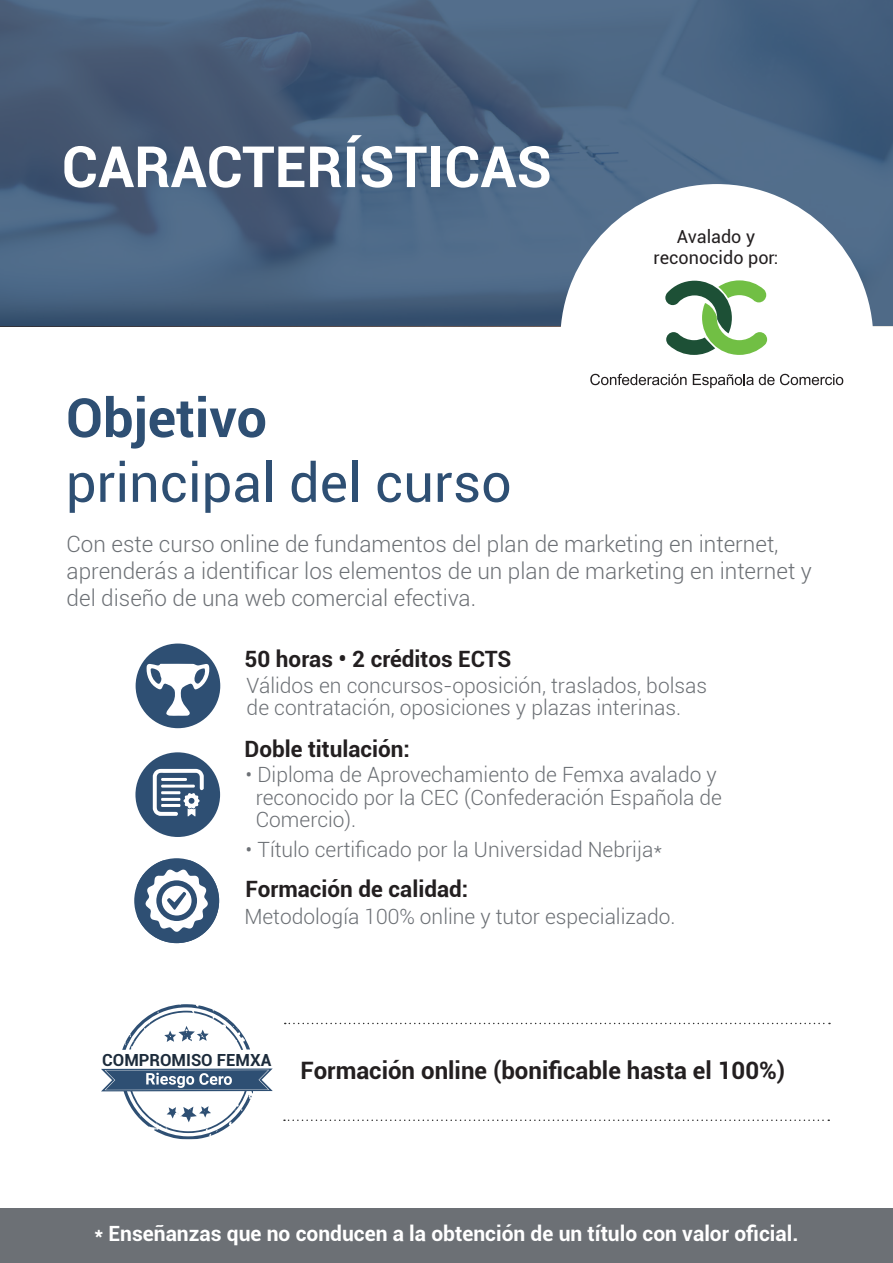
<style>
.page{position:relative;width:893px;height:1263px;background:#fff}
.page>*{position:absolute;margin:0;border:0;box-sizing:border-box;transform-origin:0 0}
.t1{font:700 57px "Roboto";color:#fff}
.t2{font:54px "Roboto";color:#2e4f73}
.t3{font:700 54px "Roboto";color:#2e4f73}
.t4{font:700 24px "Roboto";color:#231f20}
.t5{font:300 22.5px/27px "Roboto";color:#6c7075}
.t6{font:700 22.5px "Roboto";color:#231f20}
.t7{font:300 21px "Roboto";color:#6c7075}
.t8{font:700 21px "Roboto";color:#fff}
.t9{font:18px "Roboto";color:#231f20}
.t10{font:700 16.65px "Roboto";color:#1c2b3b}
</style>
<div class="page">
<svg style="left:122px;top:1004px;width:128px;height:46px"></svg>
<svg style="left:101px;top:1068px;width:172px;height:71px"></svg>
<div style="left:0;top:1208px;width:893px;height:55px;background:#6c7075"></div>
<div style="left:136px;top:643px;width:84px;height:85px;background:#2e4f73;border-radius:50%"></div>
<svg style="left:146px;top:664px;width:64px;height:52px"></svg>
<div style="left:135px;top:752px;width:85px;height:85px;background:#2e4f73;border-radius:50%"></div>
<svg style="left:153px;top:769px;width:51px;height:47px"></svg>
<svg style="left:137px;top:860px;width:82px;height:83px"></svg>
<svg style="left:0;top:0;width:893px;height:326px;background:#48617e"></svg>
<div style="left:560px;top:184px;width:313px;height:313px;background:#fff;border-radius:50%"></div>
<svg style="left:665px;top:280px;width:102px;height:75px"></svg>
<svg style="left:590px;top:374px;width:97px;height:11px"></svg>
<svg style="left:693px;top:374px;width:150px;height:14px"></svg>
<svg style="left:285px;top:1023px;width:545px;height:1px"></svg>
<svg style="left:284px;top:1119px;width:545px;height:2px"></svg>
<p class="t1" style="left:62px;top:127px;width:492px">CARACTERÍSTICAS</p>
<p class="t3" style="left:66px;top:380px;width:203px">Objetivo</p>
<p class="t2" style="left:66px;top:445px;width:447px">principal del curso</p>
<p class="t9" style="left:677px;top:224px;width:80px">Avalado y</p>
<p class="t9" style="left:654px;top:245px;width:126px">reconocido por:</p>
<p class="t5" style="left:67px;top:530px;width:747px">Con este curso online de fundamentos del plan de marketing en internet, aprenderás a identificar los elementos de un plan de marketing en internet y del diseño de una web comercial efectiva.</p>
<p class="t6" style="left:244px;top:643px;width:268px">50 horas • 2 créditos ECTS</p>
<p class="t7" style="left:247px;top:671px;width:462px">Válidos en concursos-oposición, traslados, bolsas</p>
<p class="t7" style="left:247px;top:693px;width:436px">de contratación, oposiciones y plazas interinas.</p>
<p class="t6" style="left:244px;top:733px;width:167px">Doble titulación:</p>
<p class="t7" style="left:246px;top:760px;width:473px">• Diploma de Aprovechamiento de Femxa avalado y</p>
<p class="t7" style="left:256px;top:782px;width:468px">reconocido por la CEC (Confederación Española de</p>
<p class="t7" style="left:256px;top:805px;width:102px">Comercio).</p>
<p class="t7" style="left:246px;top:835px;width:418px">• Título certificado por la Universidad Nebrija*</p>
<p class="t6" style="left:246px;top:873px;width:224px">Formación de calidad:</p>
<p class="t7" style="left:244px;top:901px;width:433px">Metodología 100% online y tutor especializado.</p>
<p class="t10" style="left:102px;top:1048px;width:171px">COMPROMISO FEMXA</p>
<p class="t4" style="left:301px;top:1054px;width:486px">Formación online (bonificable hasta el 100%)</p>
<p class="t8" style="left:94px;top:1218px;width:705px">* Enseñanzas que no conducen a la obtención de un título con valor oficial.</p>
</div>
